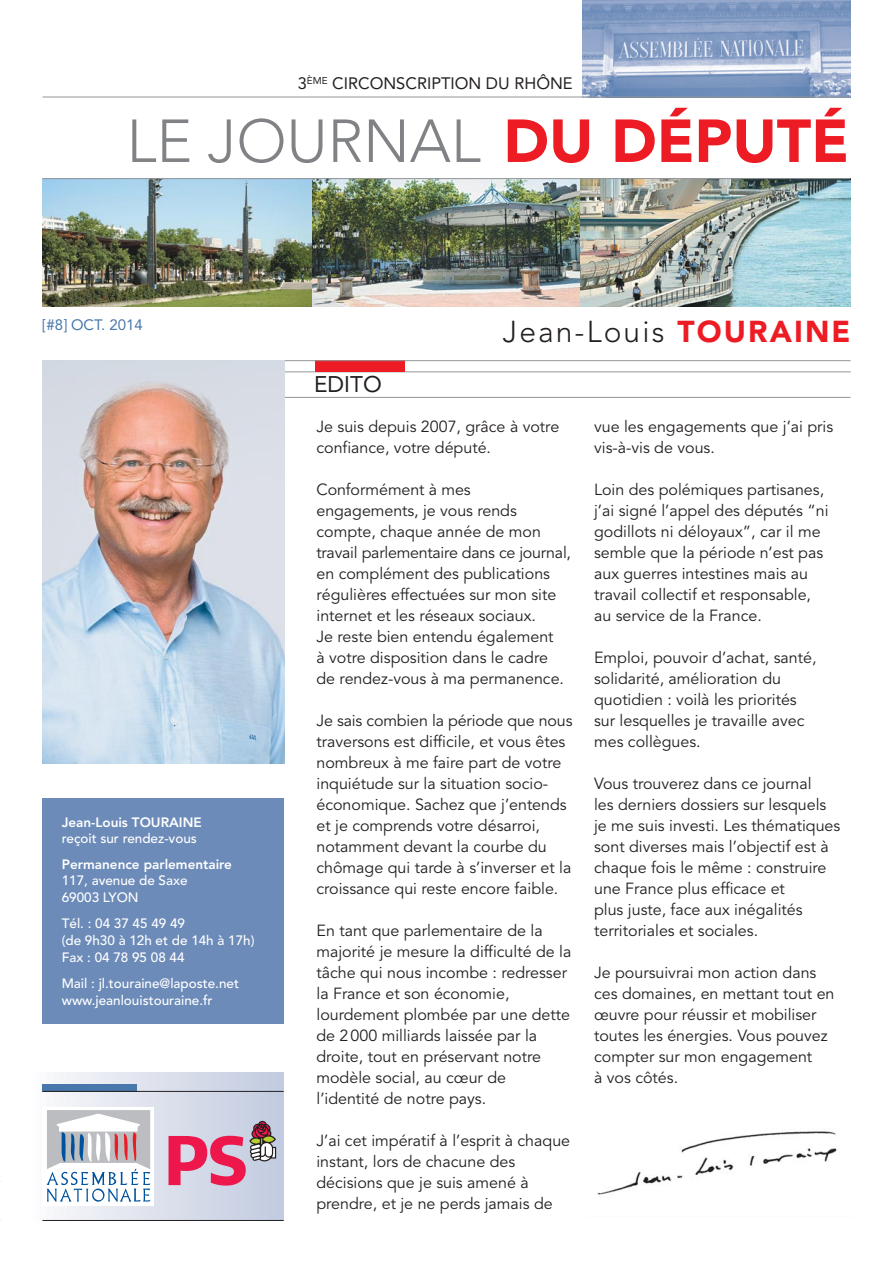
<style>
.page{position:relative;width:893px;height:1263px;background:#fff}
.page>*{position:absolute;margin:0;border:0;box-sizing:border-box;transform-origin:0 0}
.t1{font:300 60px "Avenir";color:#808285}
.t2{font:300 30px "Avenir";letter-spacing:.07em;color:#231f20}
.t3{font:22.5px "Avenir";color:#231f20}
.t4{font:16.5px "Avenir";color:#231f20}
.t5{font:16.05px/21px "Avenir";color:#231f20}
.t6{font:15px "Avenir";color:#4877ab}
.t7{font:500 13.5px/16.8px "Avenir";color:#fff}
.t8{font:800 13.5px "Avenir";color:#fff}
.s1{font-weight:900;color:#ed1c24}
</style>
<div class="page">
<div style="left:30px;top:1073px;width:254px;height:147px;background:linear-gradient(to right,#fcfbfd,#c1c9de)"></div>
<img style="left:43px;top:179px;width:807px;height:127px">
<img style="left:583px;top:0;width:267px;height:97px">
<hr style="left:43px;top:97px;width:807px;height:1px;background:#939598">
<hr style="left:43px;top:397px;width:808px;height:1px;background:#939598">
<hr style="left:43px;top:372px;width:808px;height:1px;background:#939598">
<svg style="left:43px;top:1084px;width:94px;height:7px"></svg>
<div style="left:316px;top:361px;width:89px;height:11px;background:#ed1c24"></div>
<div style="left:43px;top:1107px;width:111px;height:98px;background:#fff"></div>
<svg style="left:47px;top:1110px;width:104px;height:91px"></svg>
<svg style="left:169px;top:1121px;width:107px;height:64px"></svg>
<hr style="left:43px;top:360px;width:808px;height:1px;background:#939598">
<hr style="left:43px;top:1091px;width:241px;height:1px;background:#231f20">
<hr style="left:43px;top:1220px;width:241px;height:1px;background:#231f20">
<img style="left:597px;top:1131px;width:240px;height:64px">
<div style="left:43px;top:798px;width:241px;height:226px;background:#6c8bb9"></div>
<img style="left:43px;top:361px;width:241px;height:403px">
<hr style="left:43px;top:178px;width:807px;height:1px;background:#939598">
<p class="t4" style="left:298px;top:77px;width:276px">3<sup>ÈME</sup> CIRCONSCRIPTION DU RHÔNE</p>
<h1 class="t1" style="left:127px;top:117px;width:724px">LE JOURNAL <span class="s1">DU DÉPUTÉ</span></h1>
<p class="t6" style="left:43px;top:319px;width:102px">[#8] OCT. 2014</p>
<p class="t8" style="left:62px;top:816px;width:141px">Jean-Louis TOURAINE</p>
<p class="t7" style="left:62px;top:831px;width:137px">reçoit sur rendez-vous</p>
<p class="t8" style="left:62px;top:859px;width:172px">Permanence parlementaire</p>
<p class="t7" style="left:62px;top:874px;width:127px">117, avenue de Saxe<br>69003 LYON</p>
<p class="t7" style="left:62px;top:917px;width:194px">Tél. : 04 37 45 49 49<br>(de 9h30 à 12h et de 14h à 17h)<br>Fax : 04 78 95 08 44</p>
<p class="t7" style="left:62px;top:976px;width:179px">Mail : jl.touraine@laposte.net www.jeanlouistouraine.fr</p>
<h2 class="t2" style="left:503px;top:319px;width:349px">Jean-Louis <span class="s1">TOURAINE</span></h2>
<h3 class="t3" style="left:314px;top:375px;width:69px">EDITO</h3>
<p class="t5" style="left:316px;top:418px;width:244px">Je suis depuis 2007, grâce à votre confiance, votre député.</p>
<p class="t5" style="left:316px;top:481px;width:256px">Conformément à mes engagements, je vous rends compte, chaque année de mon travail parlementaire dans ce journal, en complément des publications régulières effectuées sur mon site internet et les réseaux sociaux.<br>Je reste bien entendu également<br>à votre disposition dans le cadre<br>de rendez-vous à ma permanence.</p>
<p class="t5" style="left:316px;top:712px;width:258px">Je sais combien la période que nous traversons est difficile, et vous êtes nombreux à me faire part de votre inquiétude sur la situation socio&shy;économique. Sachez que j’entends et je comprends votre désarroi, notamment devant la courbe du chômage qui tarde à s’inverser et la croissance qui reste encore faible.</p>
<p class="t5" style="left:316px;top:922px;width:256px">En tant que parlementaire de la majorité je mesure la difficulté de la tâche qui nous incombe : redresser la France et son économie, lourdement plombée par une dette de 2000 milliards laissée par la droite, tout en préservant notre modèle social, au cœur de l’identité de notre pays.</p>
<p class="t5" style="left:316px;top:1132px;width:255px">J’ai cet impératif à l’esprit à chaque instant, lors de chacune des décisions que je suis amené à prendre, et je ne perds jamais de</p>
<p class="t5" style="left:594px;top:418px;width:241px">vue les engagements que j’ai pris vis-à-vis de vous.</p>
<p class="t5" style="left:594px;top:481px;width:236px">Loin des polémiques partisanes, j’ai signé l’appel des députés “ni godillots ni déloyaux”, car il me semble que la période n’est pas aux guerres intestines mais au travail collectif et responsable, au service de la France.</p>
<p class="t5" style="left:594px;top:649px;width:224px">Emploi, pouvoir d’achat, santé, solidarité, amélioration du quotidien : voilà les priorités sur lesquelles je travaille avec mes collègues.</p>
<p class="t5" style="left:594px;top:775px;width:248px">Vous trouverez dans ce journal<br>les derniers dossiers sur lesquels je me suis investi. Les thématiques sont diverses mais l’objectif est à chaque fois le même : construire une France plus efficace et<br>plus juste, face aux inégalités territoriales et sociales.</p>
<p class="t5" style="left:594px;top:964px;width:242px">Je poursuivrai mon action dans ces domaines, en mettant tout en œuvre pour réussir et mobiliser toutes les énergies. Vous pouvez compter sur mon engagement<br>à vos côtés.</p>
</div>
